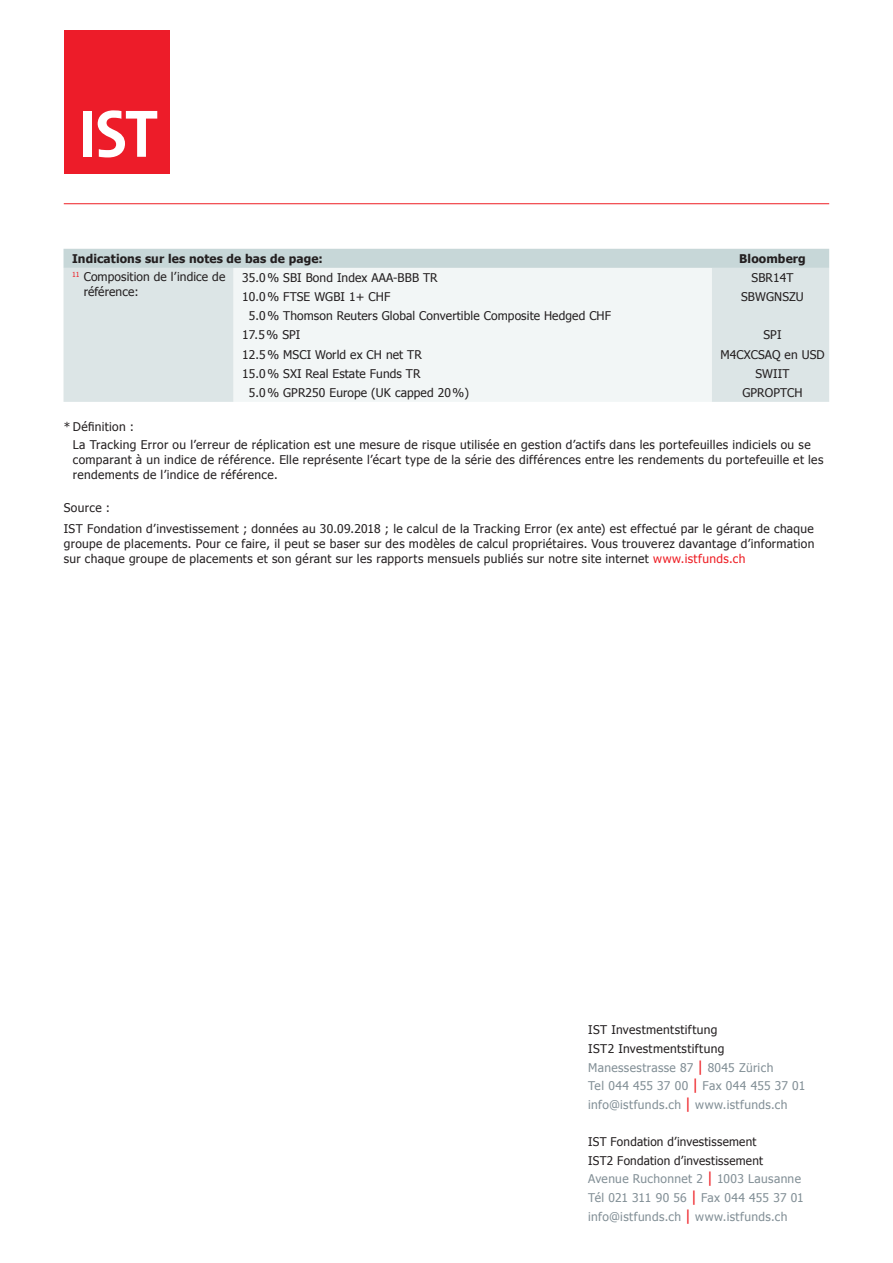
<style>
.page{position:relative;width:893px;height:1263px;background:#fff}
.page>*{position:absolute;margin:0;border:0;box-sizing:border-box;transform-origin:0 0}
.t1{font:12px/15px "Tahoma";letter-spacing:.025em;color:#231f20}
.t2{font:12px/18.8px "Tahoma";letter-spacing:.03em;color:#828f96}
.t3{font:700 12px "Tahoma";letter-spacing:.01em;color:#231f20}
.s1{color:#ee1d23}
.s2{color:#231f20}
.s3{font-size:15px;color:#ee1d23}
</style>
<div class="page">
<hr style="left:64px;top:203px;width:765px;height:1px;background:#ee1d23">
<div style="left:65px;top:31px;width:105px;height:143px;background:#ed1c29"></div>
<div style="left:83px;top:111px;width:9px;height:46px;background:#fff"></div>
<svg style="left:98px;top:110px;width:59px;height:47px"></svg>
<div style="left:64px;top:249px;width:765px;height:19px;background:#c7d7d8"></div>
<div style="left:64px;top:268px;width:765px;height:134px;background:#dce5e6"></div>
<div style="left:234px;top:268px;width:478px;height:134px;background:#f2f6f6"></div>
<p class="t3" style="left:72px;top:250px;width:252px">Indications sur les notes de bas de page:</p>
<p class="t3" style="left:739px;top:250px;width:68px">Bloomberg</p>
<p class="t1" style="left:84px;top:269px;width:143px;text-indent:-12px"><sup>11</sup> Composition de l’indice de référence:</p>
<p class="t1" style="left:242px;top:270px;width:197px">35.0% SBI Bond Index AAA-BBB TR</p>
<p class="t1" style="left:751px;top:270px;width:43px">SBR14T</p>
<p class="t1" style="left:242px;top:289px;width:150px">10.0% FTSE WGBI 1+ CHF</p>
<p class="t1" style="left:741px;top:289px;width:64px">SBWGNSZU</p>
<p class="t1" style="left:242px;top:306px;width:370px;line-height:19.2px;text-indent:7px">5.0% Thomson Reuters Global Convertible Composite Hedged CHF<br>17.5% SPI</p>
<p class="t1" style="left:763px;top:327px;width:20px">SPI</p>
<p class="t1" style="left:242px;top:346px;width:181px">12.5% MSCI World ex CH net TR</p>
<p class="t1" style="left:720px;top:346px;width:106px">M4CXCSAQ en USD</p>
<p class="t1" style="left:242px;top:365px;width:180px">15.0% SXI Real Estate Funds TR</p>
<p class="t1" style="left:755px;top:365px;width:35px">SWIIT</p>
<p class="t1" style="left:249px;top:384px;width:222px">5.0% GPR250 Europe (UK capped 20%)</p>
<p class="t1" style="left:742px;top:384px;width:62px">GPROPTCH</p>
<p class="t1" style="left:73px;top:417px;width:739px;line-height:18px;text-indent:-9px">* Définition :<br>La Tracking Error ou l’erreur de réplication est une mesure de risque utilisée en gestion d’actifs dans les portefeuilles indiciels ou se</p>
<p class="t1" style="left:73px;top:452px;width:752px">comparant à un indice de référence. Elle représente l’écart type de la série des différences entre les rendements du portefeuille et les rendements de l’indice de référence.</p>
<p class="t1" style="left:64px;top:497px;width:752px;line-height:21px">Source :<br>IST Fondation d’investissement ; données au 30.09.2018 ; le calcul de la Tracking Error (ex ante) est effectué par le gérant de chaque</p>
<p class="t1" style="left:64px;top:536px;width:752px">groupe de placements. Pour ce faire, il peut se baser sur des modèles de calcul propriétaires. Vous trouverez davantage d’information sur chaque groupe de placements et son gérant sur les rapports mensuels publiés sur notre site internet <span class="s1">www.istfunds.ch</span></p>
<p class="t2" style="left:588px;top:1020px;width:218px"><span class="s2">IST Investmentstiftung<br>IST2 Investmentstiftung<br></span>Manessestrasse 87 <span class="s3">|</span> 8045 Zürich<br>Tel 044 455 37 00 <span class="s3">|</span> Fax 044 455 37 01 info@istfunds.ch <span class="s3">|</span> www.istfunds.ch</p>
<p class="t2" style="left:588px;top:1131px;width:217px"><span class="s2">IST Fondation dʼinvestissement<br>IST2 Fondation dʼinvestissement </span>Avenue Ruchonnet 2 <span class="s3">|</span> 1003 Lausanne Tél 021 311 90 56 <span class="s3">|</span> Fax 044 455 37 01 info@istfunds.ch <span class="s3">|</span> www.istfunds.ch</p>
</div>
